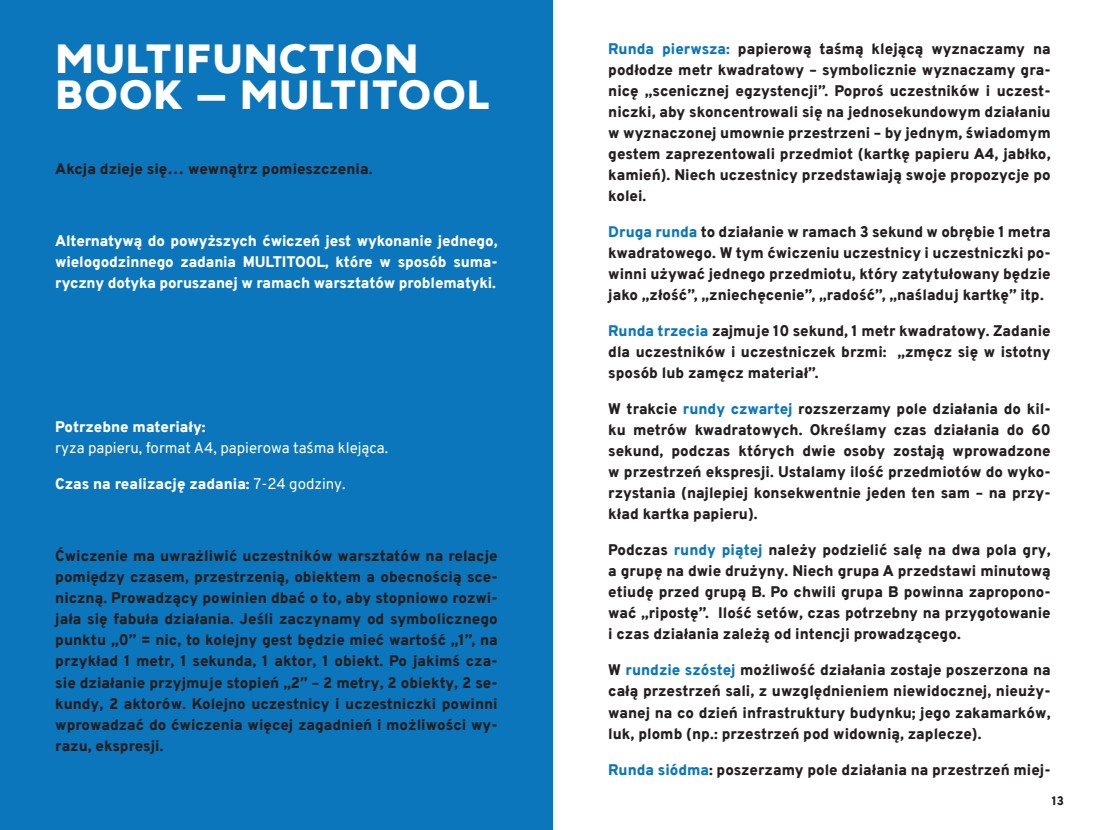
<style>
.page{position:relative;width:1106px;height:830px;background:#fff}
.page>*{position:absolute;margin:0;border:0;box-sizing:border-box;transform-origin:0 0}
.Normal_wrd_4{font:900 40.65px/35.5px "TZ";color:#fff}
.Normal_wrd_4-2{font:900 15px/21px "Overpass";color:#231f20;text-align:justify}
.Normal_wrd_4-3{font:900 15px/21px "Overpass";letter-spacing:-.01em;color:#fff;text-align:justify}
.Normal_wrd_4-4{font:15px/21px "Overpass";color:#fff}
.t1{font:900 12px "Overpass";color:#231f20}
.s1{font-weight:900}
.s2{font-weight:400}
.s3{color:#0c76bd}
</style>
<div class="page">
<div style="left:0;top:0;width:553px;height:829px;background:#0c76bd"></div>
<p class="Normal_wrd_4" style="left:55px;top:41px;width:437px">MULTIFUNCTION<br>BOOK – MULTITOOL</p>
<p class="Normal_wrd_4-2" style="left:55px;top:158px;width:319px">Akcja dzieje się… wewnątrz pomieszczenia.</p>
<p class="Normal_wrd_4-3" style="left:55px;top:230px;width:444px">Alternatywą do powyższych ćwiczeń jest wykonanie jednego, wielogodzinnego zadania MULTITOOL, które w sposób suma&shy;ryczny dotyka poruszanej w ramach warsztatów problematyki.</p>
<p class="Normal_wrd_4-4" style="left:55px;top:416px;width:334px"><span class="s1">Potrzebne materiały:<br></span>ryza papieru, format A4, papierowa taśma klejąca.</p>
<p class="Normal_wrd_4-3" style="left:55px;top:473px;width:292px">Czas na realizację zadania: <span class="s2">7-24 godziny.</span></p>
<p class="Normal_wrd_4-2" style="left:55px;top:545px;width:444px">Ćwiczenie ma uwrażliwić uczestników warsztatów na relacje pomiędzy czasem, przestrzenią, obiektem a obecnością sce&shy;niczną. Prowadzący powinien dbać o to, aby stopniowo rozwi&shy;jała się fabuła działania. Jeśli zaczynamy od symbolicznego punktu „0” = nic, to kolejny gest będzie mieć wartość „1”, na przykład 1 metr, 1 sekunda, 1 aktor, 1 obiekt. Po jakimś cza&shy;sie działanie przyjmuje stopień „2” – 2 metry, 2 obiekty, 2 se&shy;kundy, 2 aktorów. Kolejno uczestnicy i uczestniczki powinni wprowadzać do ćwiczenia więcej zagadnień i możliwości wy&shy;razu, ekspresji.</p>
<p class="Normal_wrd_4-2" style="left:608px;top:38px;width:444px"><span class="s3">Runda pierwsza:</span> papierową taśmą klejącą wyznaczamy na podłodze metr kwadratowy – symbolicznie wyznaczamy gra&shy;nicę „scenicznej egzystencji”. Poproś uczestników i uczest&shy;niczki, aby skoncentrowali się na jednosekundowym działaniu w wyznaczonej umownie przestrzeni – by jednym, świadomym gestem zaprezentowali przedmiot (kartkę papieru A4, jabłko, kamień). Niech uczestnicy przedstawiają swoje propozycje po kolei.</p>
<p class="Normal_wrd_4-2" style="left:608px;top:221px;width:444px"><span class="s3">Druga runda</span> to działanie w ramach 3 sekund w obrębie 1 metra kwadratowego. W tym ćwiczeniu uczestnicy i uczestniczki po&shy;winni używać jednego przedmiotu, który zatytułowany będzie jako „złość”, „zniechęcenie”, „radość”, „naśladuj kartkę” itp.</p>
<p class="Normal_wrd_4-2" style="left:608px;top:320px;width:444px"><span class="s3">Runda trzecia</span> zajmuje 10 sekund, 1 metr kwadratowy. Zadanie dla uczestników i uczestniczek brzmi: „zmęcz się w istotny sposób lub zamęcz materiał”.</p>
<p class="Normal_wrd_4-2" style="left:608px;top:398px;width:444px">W trakcie <span class="s3">rundy czwartej</span> rozszerzamy pole działania do kil&shy;ku metrów kwadratowych. Określamy czas działania do 60 sekund, podczas których dwie osoby zostają wprowadzone w przestrzeń ekspresji. Ustalamy ilość przedmiotów do wyko&shy;rzystania (najlepiej konsekwentnie jeden ten sam – na przy&shy;kład kartka papieru).</p>
<p class="Normal_wrd_4-2" style="left:608px;top:539px;width:444px">Podczas <span class="s3">rundy piątej</span> należy podzielić salę na dwa pola gry, a grupę na dwie drużyny. Niech grupa A przedstawi minutową etiudę przed grupą B. Po chwili grupa B powinna zapropono&shy;wać „ripostę”. Ilość setów, czas potrzebny na przygotowanie i czas działania zależą od intencji prowadzącego.</p>
<p class="Normal_wrd_4-2" style="left:608px;top:659px;width:444px">W <span class="s3">rundzie szóstej</span> możliwość działania zostaje poszerzona na całą przestrzeń sali, z uwzględnieniem niewidocznej, nieuży&shy;wanej na co dzień infrastruktury budynku; jego zakamarków, luk, plomb (np.: przestrzeń pod widownią, zaplecze).</p>
<p class="Normal_wrd_4-2" style="left:608px;top:758px;width:444px"><span class="s3">Runda siódma</span>: poszerzamy pole działania na przestrzeń miej-</p>
<p class="t1" style="left:1051px;top:791px;width:14px">13</p>
</div>
